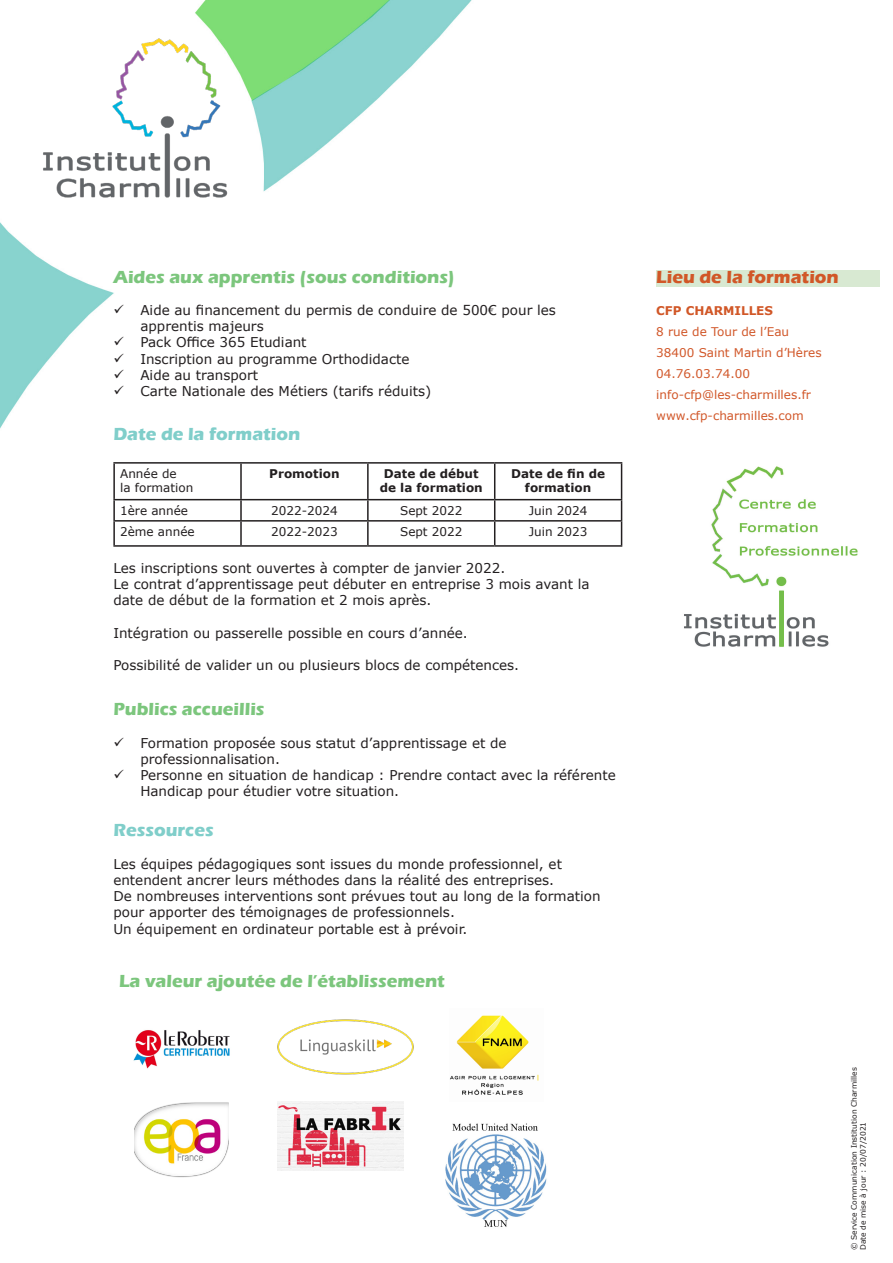
<style>
.page{position:relative;width:893px;height:1263px;background:#fff}
.page>*{position:absolute;margin:0;border:0;box-sizing:border-box;transform-origin:0 0}
.t1{font:700 18px "Eras ITC";color:#7cc67d}
.t2{font:700 18px "Eras ITC";color:#80ceca}
.t3{font:700 18px "Eras ITC";color:#d15727}
.t4{font:13.5px/16.2px "Verdana";color:#231f20}
.t5{font:12px "Verdana";color:#d15729}
.t6{font:12px "Verdana";color:#231f20}
.t7{font:700 12px/14.4px "Verdana";color:#231f20;text-align:center}
.t8{font:700 12px "Verdana";color:#d15727}
.t9{font:7.5px "Verdana";color:#231f20}
</style>
<div class="page">
<img style="left:1px;top:0;width:622px;height:1171px">
<hr style="left:113px;top:462px;width:128px;height:2px;background:#231f20">
<hr style="left:113px;top:464px;width:2px;height:35px;background:#231f20">
<hr style="left:241px;top:462px;width:127px;height:2px;background:#231f20">
<hr style="left:240px;top:464px;width:2px;height:35px;background:#231f20">
<hr style="left:368px;top:462px;width:127px;height:2px;background:#231f20">
<hr style="left:367px;top:464px;width:2px;height:35px;background:#231f20">
<hr style="left:495px;top:462px;width:127px;height:2px;background:#231f20">
<hr style="left:494px;top:464px;width:1px;height:35px;background:#231f20">
<hr style="left:621px;top:464px;width:1px;height:35px;background:#231f20">
<hr style="left:113px;top:499px;width:128px;height:1px;background:#231f20">
<hr style="left:113px;top:500px;width:2px;height:20px;background:#231f20">
<hr style="left:241px;top:499px;width:127px;height:1px;background:#231f20">
<hr style="left:240px;top:500px;width:2px;height:20px;background:#231f20">
<hr style="left:368px;top:499px;width:127px;height:1px;background:#231f20">
<hr style="left:367px;top:500px;width:2px;height:20px;background:#231f20">
<hr style="left:495px;top:499px;width:127px;height:1px;background:#231f20">
<hr style="left:113px;top:520px;width:128px;height:2px;background:#231f20">
<hr style="left:113px;top:522px;width:2px;height:23px;background:#231f20">
<hr style="left:241px;top:520px;width:127px;height:2px;background:#231f20">
<hr style="left:240px;top:522px;width:2px;height:23px;background:#231f20">
<hr style="left:368px;top:520px;width:127px;height:2px;background:#231f20">
<hr style="left:367px;top:522px;width:2px;height:23px;background:#231f20">
<hr style="left:495px;top:520px;width:127px;height:2px;background:#231f20">
<svg style="left:494px;top:500px;width:1px;height:45px"></svg>
<svg style="left:621px;top:500px;width:1px;height:45px"></svg>
<hr style="left:113px;top:545px;width:128px;height:2px;background:#231f20">
<hr style="left:241px;top:545px;width:127px;height:2px;background:#231f20">
<hr style="left:368px;top:545px;width:127px;height:2px;background:#231f20">
<hr style="left:495px;top:545px;width:127px;height:2px;background:#231f20">
<img style="left:113px;top:1008px;width:136px;height:77px">
<img style="left:278px;top:1019px;width:136px;height:55px">
<img style="left:135px;top:1090px;width:93px;height:88px">
<img style="left:278px;top:1101px;width:126px;height:69px">
<img style="left:29px;top:26px;width:211px;height:184px">
<div style="left:656px;top:270px;width:224px;height:17px;background:#d8e9d2"></div>
<img style="left:684px;top:466px;width:174px;height:181px">
<img style="left:441px;top:1120px;width:111px;height:107px">
<img style="left:450px;top:1008px;width:93px;height:93px">
<svg style="left:114px;top:304px;width:10px;height:9px"></svg>
<svg style="left:114px;top:337px;width:10px;height:9px"></svg>
<svg style="left:114px;top:353px;width:10px;height:9px"></svg>
<svg style="left:114px;top:369px;width:10px;height:9px"></svg>
<svg style="left:114px;top:385px;width:10px;height:9px"></svg>
<svg style="left:114px;top:737px;width:10px;height:9px"></svg>
<svg style="left:114px;top:769px;width:10px;height:9px"></svg>
<p class="t1" style="left:113px;top:266px;width:343px">Aides aux apprentis (sous conditions)</p>
<p class="t4" style="left:140px;top:302px;width:417px">Aide au financement du permis de conduire de 500€ pour les apprentis majeurs</p>
<p class="t4" style="left:140px;top:334px;width:168px">Pack Office 365 Etudiant</p>
<p class="t4" style="left:140px;top:350px;width:271px">Inscription au programme Orthodidacte</p>
<p class="t4" style="left:140px;top:367px;width:119px">Aide au transport</p>
<p class="t4" style="left:140px;top:383px;width:292px">Carte Nationale des Métiers (tarifs réduits)</p>
<p class="t2" style="left:113px;top:424px;width:189px">Date de la formation</p>
<p class="t6" style="left:120px;top:465px;width:58px">Année de</p>
<p class="t6" style="left:120px;top:480px;width:75px">la formation</p>
<p class="t7" style="left:269px;top:466px;width:72px">Promotion</p>
<p class="t7" style="left:380px;top:466px;width:105px">Date de début de la formation</p>
<p class="t7" style="left:511px;top:466px;width:95px">Date de fin de formation</p>
<p class="t6" style="left:120px;top:502px;width:69px">1ère année</p>
<p class="t6" style="left:271px;top:502px;width:68px">2022-2024</p>
<p class="t6" style="left:400px;top:502px;width:64px">Sept 2022</p>
<p class="t6" style="left:529px;top:502px;width:60px">Juin 2024</p>
<p class="t6" style="left:120px;top:523px;width:76px">2ème année</p>
<p class="t6" style="left:271px;top:523px;width:68px">2022-2023</p>
<p class="t6" style="left:400px;top:523px;width:64px">Sept 2022</p>
<p class="t6" style="left:529px;top:523px;width:60px">Juin 2023</p>
<p class="t4" style="left:113px;top:560px;width:393px">Les inscriptions sont ouvertes à compter de janvier 2022.</p>
<p class="t4" style="left:113px;top:576px;width:478px">Le contrat d’apprentissage peut débuter en entreprise 3 mois avant la date de début de la formation et 2 mois après.</p>
<p class="t4" style="left:113px;top:625px;width:356px">Intégration ou passerelle possible en cours d’année.</p>
<p class="t4" style="left:113px;top:657px;width:407px">Possibilité de valider un ou plusieurs blocs de compétences.</p>
<p class="t1" style="left:113px;top:699px;width:153px">Publics accueillis</p>
<p class="t4" style="left:140px;top:734px;width:368px">Formation proposée sous statut d’apprentissage et de professionnalisation.</p>
<p class="t4" style="left:140px;top:767px;width:477px">Personne en situation de handicap : Prendre contact avec la référente<br>Handicap pour étudier votre situation.</p>
<p class="t2" style="left:113px;top:820px;width:102px">Ressources</p>
<p class="t4" style="left:113px;top:856px;width:489px">Les équipes pédagogiques sont issues du monde professionnel, et entendent ancrer leurs méthodes dans la réalité des entreprises.<br>De nombreuses interventions sont prévues tout au long de la formation pour apporter des témoignages de professionnels.<br>Un équipement en ordinateur portable est à prévoir.</p>
<p class="t1" style="left:119px;top:970px;width:327px">La valeur ajoutée de l’établissement</p>
<p class="t3" style="left:656px;top:266px;width:184px">Lieu de la formation</p>
<p class="t8" style="left:656px;top:302px;width:118px">CFP CHARMILLES</p>
<p class="t5" style="left:656px;top:323px;width:134px">8 rue de Tour de l’Eau</p>
<p class="t5" style="left:656px;top:344px;width:167px">38400 Saint Martin d’Hères</p>
<p class="t5" style="left:656px;top:365px;width:95px">04.76.03.74.00</p>
<p class="t5" style="left:656px;top:386px;width:156px">info-cfp@les-charmilles.fr</p>
<p class="t5" style="left:656px;top:407px;width:149px">www.cfp-charmilles.com</p>
<p class="t9" style="left:849px;top:1250px;width:184px;rotate:-90deg">© Service Communication Institution Charmilles</p>
<p class="t9" style="left:858px;top:1250px;width:130px;rotate:-90deg">Date de mise à jour : 20/07/2021</p>
</div>
